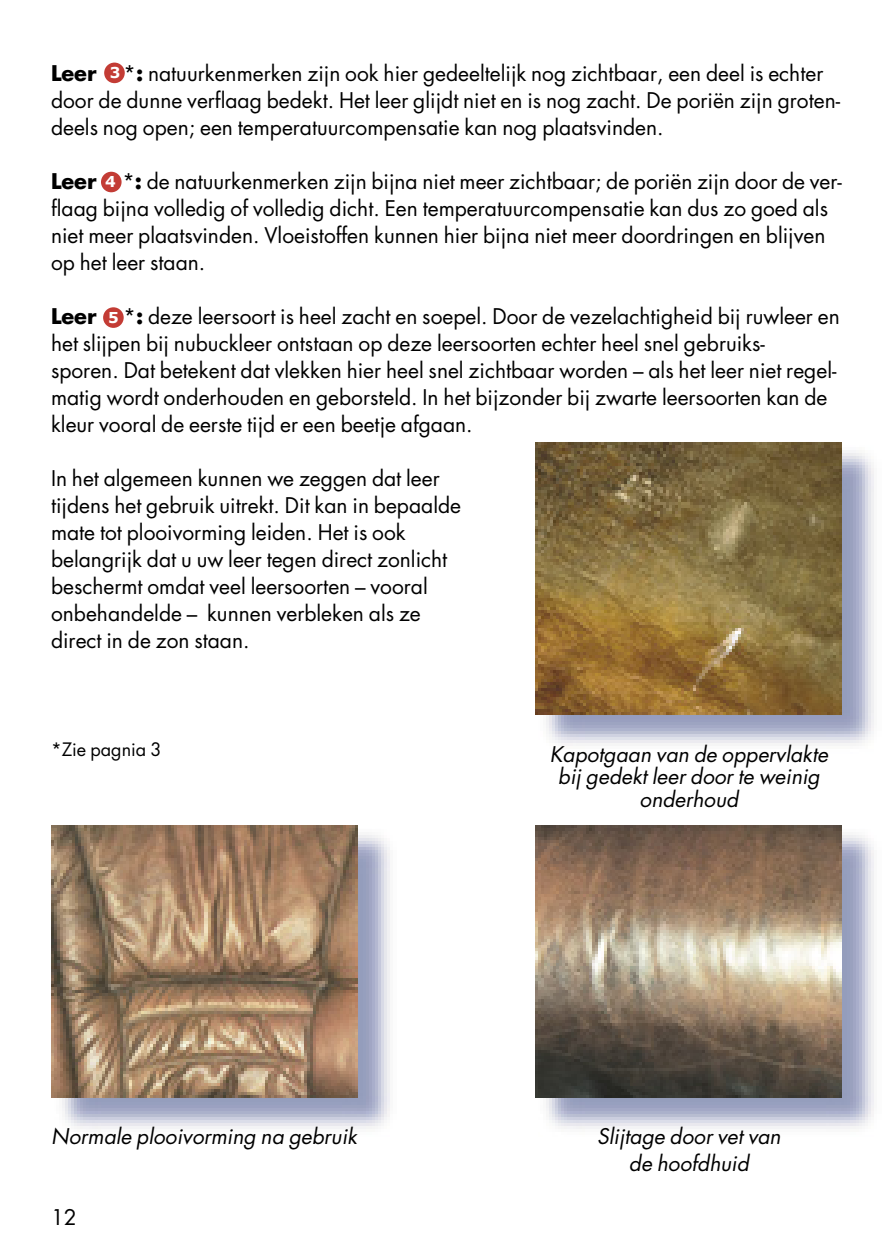
<style>
.page{position:relative;width:893px;height:1259px;background:#fff}
.page>*{position:absolute;margin:0;border:0;box-sizing:border-box;transform-origin:0 0}
.t1{font:21px/27px "Futura";color:#000}
.t2{font:italic 21px/22.5px "Futura";color:#000;text-align:center}
.t3{font:700 21px "Futura";color:#000}
.t4{font:18px "Futura";color:#000}
.t5{font:700 15px "Verdana";color:#fff}
.s1{font-weight:700}
</style>
<div class="page">
<img style="left:539px;top:453px;width:335px;height:293px">
<img style="left:536px;top:442px;width:306px;height:272px">
<img style="left:54px;top:828px;width:336px;height:301px">
<img style="left:51px;top:825px;width:306px;height:272px">
<img style="left:539px;top:835px;width:335px;height:294px">
<img style="left:536px;top:825px;width:306px;height:272px">
<div style="left:104px;top:63px;width:21px;height:20px;background:#c33c35;border-radius:50%"></div>
<div style="left:101px;top:172px;width:21px;height:20px;background:#c33c35;border-radius:50%"></div>
<div style="left:103px;top:307px;width:21px;height:21px;background:#c33c35;border-radius:50%"></div>
<p class="t1" style="left:51px;top:59px;width:791px;text-indent:73px">*<span class="s1">:</span> natuurkenmerken zijn ook hier gedeeltelijk nog zichtbaar, een deel is echter door de dunne verflaag bedekt. Het leer glijdt niet en is nog zacht. De poriën zijn groten&shy;deels nog open; een temperatuurcompensatie kan nog plaatsvinden.</p>
<p class="t1" style="left:51px;top:167px;width:792px"><span class="s1">Leer</span> *<span class="s1">:</span> de natuurkenmerken zijn bijna niet meer zichtbaar; de poriën zijn door de ver&shy;flaag bijna volledig of volledig dicht. Een temperatuurcompensatie kan dus zo goed als niet meer plaatsvinden. Vloeistoffen kunnen hier bijna niet meer doordringen en blijven op het leer staan.</p>
<p class="t3" style="left:51px;top:302px;width:47px">Leer</p>
<p class="t3" style="left:51px;top:59px;width:47px">Leer</p>
<p class="t5" style="left:110px;top:63px;width:12px">3</p>
<p class="t5" style="left:105px;top:172px;width:12px">4</p>
<p class="t1" style="left:51px;top:302px;width:790px;text-indent:73px">*<span class="s1">:</span> deze leersoort is heel zacht en soepel. Door de vezelachtigheid bij ruwleer en het slijpen bij nubuckleer ontstaan op deze leersoorten echter heel snel gebruiks-<br>sporen. Dat betekent dat vlekken hier heel snel zichtbaar worden – als het leer niet regel&shy;matig wordt onderhouden en geborsteld. In het bijzonder bij zwarte leersoorten kan de kleur vooral de eerste tijd er een beetje afgaan.</p>
<p class="t1" style="left:51px;top:464px;width:412px">In het algemeen kunnen we zeggen dat leer tijdens het gebruik uitrekt. Dit kan in bepaalde mate tot plooivorming leiden. Het is ook belangrijk dat u uw leer tegen direct zonlicht beschermt omdat veel leersoorten – vooral onbehandelde – kunnen verbleken als ze direct in de zon staan.</p>
<p class="t5" style="left:108px;top:308px;width:12px">5</p>
<p class="t4" style="left:51px;top:737px;width:112px">*Zie pagnia 3</p>
<p class="t2" style="left:550px;top:742px;width:280px">Kapotgaan van de oppervlakte bij gedekt leer door te weinig onderhoud</p>
<p class="t2" style="left:51px;top:1125px;width:307px">Normale plooivorming na gebruik</p>
<p class="t2" style="left:597px;top:1123px;width:185px;line-height:27px">Slijtage door vet van de hoofdhuid</p>
<p class="t1" style="left:51px;top:1203px;width:27px">12</p>
</div>
